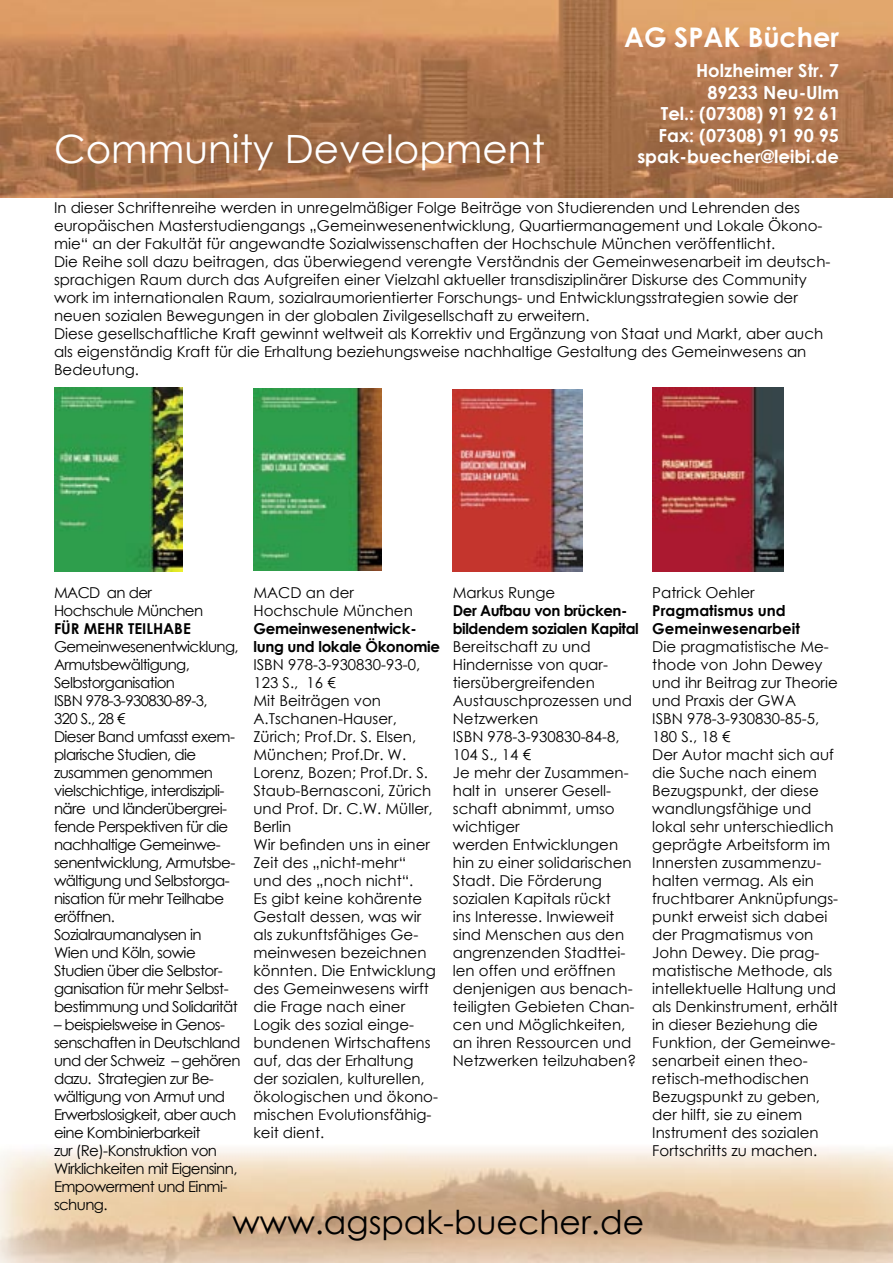
<style>
.page{position:relative;width:893px;height:1263px;background:#fff}
.page>*{position:absolute;margin:0;border:0;box-sizing:border-box;transform-origin:0 0}
.t1{font:39px "Century Gothic";color:#fff}
.t2{font:33px "Century Gothic";color:#000}
.t3{font:700 27px "Century Gothic";color:#fff}
.t4{font:700 18px/21.6px "Century Gothic";color:#fff;text-align:right}
.t5{font:15px/18px "Century Gothic";color:#000}
.t6{font:15px/18px "Century Gothic";letter-spacing:-.04em;color:#000}
.t7{font:700 15px/18px "Century Gothic";letter-spacing:-.02em;color:#000}
.t8{font:700 15px/18px "Century Gothic";color:#000}
</style>
<div class="page">
<img style="left:0;top:1147px;width:893px;height:116px">
<img style="left:0;top:0;width:893px;height:197px">
<img style="left:54px;top:388px;width:129px;height:183px">
<img style="left:253px;top:388px;width:128px;height:183px">
<img style="left:453px;top:389px;width:130px;height:182px">
<img style="left:652px;top:388px;width:131px;height:183px">
<h1 class="t1" style="left:54px;top:122px;width:492px">Community Development</h1>
<h3 class="t3" style="left:624px;top:17px;width:216px">AG SPAK Bücher</h3>
<p class="t4" style="left:637px;top:59px;width:203px">Holzheimer Str. 7<br>89233 Neu-Ulm<br>Tel.: (07308) 91 92 61<br>Fax: (07308) 91 90 95 spak-buecher@leibi.de</p>
<p class="t5" style="left:54px;top:199px;width:778px">In dieser Schriftenreihe werden in unregelmäßiger Folge Beiträge von Studierenden und Lehrenden des europäischen Masterstudiengangs „Gemeinwesenentwicklung, Quartiermanagement und Lokale Ökono&shy;mie“ an der Fakultät für angewandte Sozialwissenschaften der Hochschule München veröffentlicht.<br>Die Reihe soll dazu beitragen, das überwiegend verengte Verständnis der Gemeinwesenarbeit im deutsch&shy;sprachigen Raum durch das Aufgreifen einer Vielzahl aktueller transdisziplinärer Diskurse des Community work im internationalen Raum, sozialraumorientierter Forschungs- und Entwicklungsstrategien sowie der neuen sozialen Bewegungen in der globalen Zivilgesellschaft zu erweitern.<br>Diese gesellschaftliche Kraft gewinnt weltweit als Korrektiv und Ergänzung von Staat und Markt, aber auch als eigenständig Kraft für die Erhaltung beziehungsweise nachhaltige Gestaltung des Gemeinwesens an Bedeutung.</p>
<p class="t6" style="left:54px;top:583px;width:151px">MACD an der<br>Hochschule München</p>
<p class="t8" style="left:54px;top:619px;width:138px">FÜR MEHR TEILHABE</p>
<p class="t6" style="left:54px;top:637px;width:186px">Gemeinwesenentwicklung,<br>Armutsbewältigung,<br>Selbstorganisation<br>ISBN 978-3-930830-89-3,<br>320 S., 28 €<br>Dieser Band umfasst exem&shy;plarische Studien, die zusammen genommen vielschichtige, interdiszipli&shy;näre und länderübergrei&shy;fende Perspektiven für die nachhaltige Gemeinwe&shy;senentwicklung, Armutsbe&shy;wältigung und Selbstorga&shy;nisation für mehr Teilhabe eröffnen.<br>Sozialraumanalysen in<br>Wien und Köln, sowie<br>Studien über die Selbstor&shy;ganisation für mehr Selbst&shy;bestimmung und Solidarität</p>
<p class="t6" style="left:54px;top:1015px;width:188px">– beispielsweise in Genos&shy;senschaften in Deutschland und der Schweiz – gehören dazu. Strategien zur Be&shy;wältigung von Armut und<br>Erwerbslosigkeit, aber auch eine Kombinierbarkeit<br>zur (Re)-Konstruktion von<br>Wirklichkeiten mit Eigensinn,<br>Empowerment und Einmi&shy;schung.</p>
<p class="t5" style="left:253px;top:583px;width:161px">MACD an der<br>Hochschule München</p>
<p class="t7" style="left:253px;top:619px;width:188px">Gemeinwesenentwick&shy;lung und lokale Ökonomie</p>
<p class="t5" style="left:253px;top:655px;width:186px">ISBN 978-3-930830-93-0,<br>123 S., 16 €<br>Mit Beiträgen von<br>A.Tschanen-Hauser,<br>Zürich; Prof.Dr. S. Elsen,<br>München; Prof.Dr. W.<br>Lorenz, Bozen; Prof.Dr. S.<br>Staub-Bernasconi, Zürich und Prof. Dr. C.W. Müller,<br>Berlin<br>Wir befinden uns in einer<br>Zeit des „nicht-mehr“ und des „noch nicht“.<br>Es gibt keine kohärente<br>Gestalt dessen, was wir als zukunftsfähiges Ge&shy;meinwesen bezeichnen könnten. Die Entwicklung des Gemeinwesens wirft die Frage nach einer<br>Logik des sozial einge&shy;bundenen Wirtschaftens auf, das der Erhaltung der sozialen, kulturellen, ökologischen und ökono&shy;mischen Evolutionsfähig&shy;keit dient.</p>
<p class="t5" style="left:453px;top:583px;width:104px">Markus Runge</p>
<p class="t7" style="left:453px;top:601px;width:187px">Der Aufbau von brücken&shy;bildendem sozialen Kapital</p>
<p class="t5" style="left:453px;top:637px;width:185px">Bereitschaft zu und<br>Hindernisse von quar&shy;tiersübergreifenden<br>Austauschprozessen und<br>Netzwerken<br>ISBN 978-3-930830-84-8,<br>104 S., 14 €<br>Je mehr der Zusammen&shy;halt in unserer Gesell&shy;schaft abnimmt, umso wichtiger<br>werden Entwicklungen hin zu einer solidarischen<br>Stadt. Die Förderung sozialen Kapitals rückt<br>ins Interesse. Inwieweit sind Menschen aus den angrenzenden Stadttei&shy;len offen und eröffnen denjenigen aus benach&shy;teiligten Gebieten Chan&shy;cen und Möglichkeiten, an ihren Ressourcen und<br>Netzwerken teilzuhaben?</p>
<h2 class="t2" style="left:232px;top:1199px;width:413px">www.agspak-buecher.de</h2>
<p class="t5" style="left:652px;top:583px;width:104px">Patrick Oehler</p>
<p class="t8" style="left:652px;top:601px;width:149px">Pragmatismus und<br>Gemeinwesenarbeit</p>
<p class="t5" style="left:652px;top:637px;width:187px">Die pragmatistische Me&shy;thode von John Dewey und ihr Beitrag zur Theorie und Praxis der GWA<br>ISBN 978-3-930830-85-5,<br>180 S., 18 €<br>Der Autor macht sich auf die Suche nach einem<br>Bezugspunkt, der diese wandlungsfähige und lokal sehr unterschiedlich geprägte Arbeitsform im<br>Innersten zusammenzu&shy;halten vermag. Als ein fruchtbarer Anknüpfungs&shy;punkt erweist sich dabei der Pragmatismus von<br>John Dewey. Die prag&shy;matistische Methode, als intellektuelle Haltung und als Denkinstrument, erhält in dieser Beziehung die<br>Funktion, der Gemeinwe&shy;senarbeit einen theo&shy;retisch-methodischen<br>Bezugspunkt zu geben, der hilft, sie zu einem<br>Instrument des sozialen<br>Fortschritts zu machen.</p>
</div>
